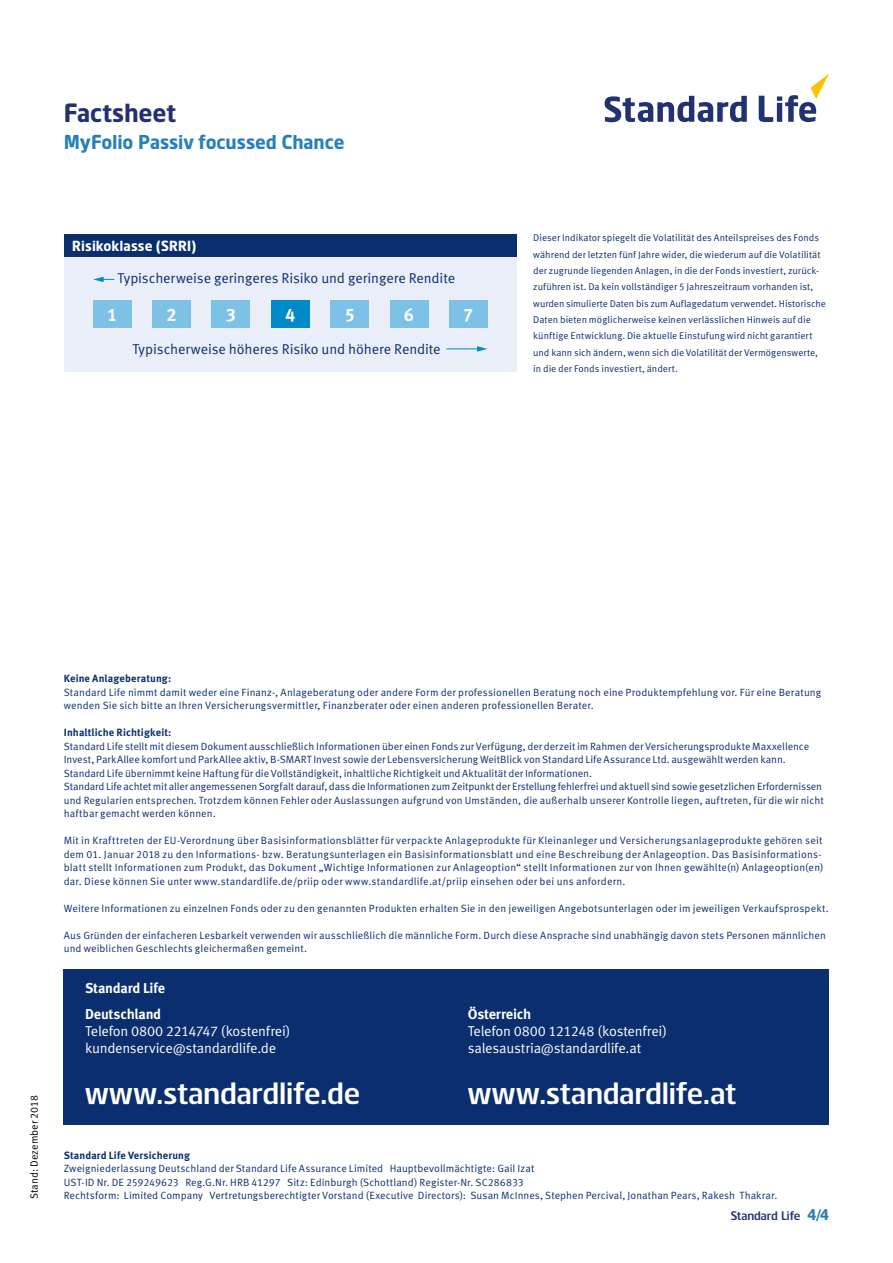
<style>
.page{position:relative;width:893px;height:1263px;background:#fff}
.page>*{position:absolute;margin:0;border:0;box-sizing:border-box;transform-origin:0 0}
.Document_Header_17_2{font:30px "Standard Life";color:#fff}
.t1{font:700 25.5px "Standard Life";letter-spacing:-.005em;color:#233172}
.t2{font:700 19.5px "Standard Life";letter-spacing:-.005em;color:#2780b7}
.t3{font:700 18px "Meta Standard Life Pro TF";color:#fff}
.Body_Copy_9_5_11_5{font:14.25px/17.2px "Meta Standard Life Pro TF Norm";letter-spacing:-.02em;color:#fff}
.Footnotes_7_9{font:14.25px "Meta Standard Life Pro TF Norm";letter-spacing:-.01em;color:#0b2e6e}
.CP_TableTitle_9_5_12{font:700 14.25px "Standard Life";letter-spacing:.01em;color:#fff}
.Body_Copy_9_5_11_5-2{font:700 14.25px "Meta Standard Life Pro TF";letter-spacing:-.015em;color:#fff}
.t4{font:12px "Standard Life";color:#233172}
.Footnotes_7_9-2{font:10.5px/13.5px "Meta Standard Life Pro TF Norm";letter-spacing:.01em;color:#0b2e6e}
.Footnotes_7_9-3{font:700 10.5px "Meta Standard Life Pro TF";letter-spacing:.01em;color:#0b2e6e}
.t5{font:10.5px "Meta Standard Life Pro TF Norm";letter-spacing:.005em;color:#000}
.Footnotes_7_9-4{font:9.75px/16.4px "Meta Standard Life Pro TF Norm";color:#0b2e6e}
.s1{font-family:"Meta Standard Life Pro TF";font-weight:700}
.s2{font-weight:700;font-size:15px;color:#2780b7}
</style>
<div class="page">
<svg style="left:605px;top:96px;width:142px;height:26px"></svg>
<svg style="left:759px;top:73px;width:70px;height:49px"></svg>
<div style="left:64px;top:969px;width:765px;height:156px;background:#0b2e6e"></div>
<div style="left:64px;top:234px;width:452px;height:23px;background:#0b2e6e"></div>
<div style="left:64px;top:257px;width:452px;height:115px;background:#eaeef8"></div>
<div style="left:93px;top:300px;width:38px;height:27px;background:#7ec1e7"></div>
<div style="left:449px;top:300px;width:38px;height:27px;background:#7ec1e7"></div>
<div style="left:390px;top:300px;width:38px;height:27px;background:#7ec1e7"></div>
<div style="left:271px;top:300px;width:38px;height:27px;background:#008aca"></div>
<div style="left:331px;top:300px;width:38px;height:27px;background:#7ec1e7"></div>
<div style="left:212px;top:300px;width:38px;height:27px;background:#7ec1e7"></div>
<div style="left:152px;top:300px;width:39px;height:27px;background:#7ec1e7"></div>
<svg style="left:93px;top:277px;width:21px;height:5px"></svg>
<svg style="left:477px;top:346px;width:10px;height:6px"></svg>
<hr style="left:447px;top:348px;width:32px;height:1px;background:#008aca">
<h2 class="t1" style="left:64px;top:97px;width:114px">Factsheet</h2>
<h3 class="t2" style="left:64px;top:130px;width:282px">MyFolio Passiv focussed Chance</h3>
<p class="CP_TableTitle_9_5_12" style="left:72px;top:237px;width:125px">Risikoklasse (SRRI)</p>
<p class="Footnotes_7_9" style="left:117px;top:268px;width:339px">Typischerweise geringeres Risiko und geringere Rendite</p>
<p class="t3" style="left:107px;top:300px;width:12px">1</p>
<p class="t3" style="left:166px;top:300px;width:12px">2</p>
<p class="t3" style="left:226px;top:300px;width:12px">3</p>
<p class="t3" style="left:285px;top:300px;width:12px">4</p>
<p class="t3" style="left:345px;top:300px;width:12px">5</p>
<p class="t3" style="left:404px;top:300px;width:12px">6</p>
<p class="t3" style="left:463px;top:300px;width:12px">7</p>
<p class="Footnotes_7_9" style="left:132px;top:338px;width:310px">Typischerweise höheres Risiko und höhere Rendite</p>
<p class="Footnotes_7_9-4" style="left:533px;top:229px;width:294px">Dieser Indikator spiegelt die Volatilität des Anteilspreises des Fonds während der letzten fünf Jahre wider, die wiederum auf die Volatilität der zugrunde liegenden Anlagen, in die der Fonds investiert, zurück&shy;zuführen ist. Da kein vollständiger 5 Jahreszeitraum vorhanden ist, wurden simulierte Daten bis zum Auflagedatum verwendet. Historische Daten bieten möglicherweise keinen verlässlichen Hinweis auf die künftige Entwicklung. Die aktuelle Einstufung wird nicht garantiert und kann sich ändern, wenn sich die Volatilität der Vermögenswerte, in die der Fonds investiert, ändert.</p>
<p class="t5" style="left:26px;top:1199px;width:106px;rotate:-90deg">Stand: Dezember 2018</p>
<p class="Footnotes_7_9-3" style="left:64px;top:670px;width:109px">Keine Anlageberatung:</p>
<p class="Footnotes_7_9-2" style="left:64px;top:684px;width:759px">Standard Life nimmt damit weder eine Finanz-, Anlageberatung oder andere Form der professionellen Beratung noch eine Produktempfehlung vor. Für eine Beratung wenden Sie sich bitte an Ihren Versicherungsvermittler, Finanzberater oder einen anderen professionellen Berater.</p>
<p class="Footnotes_7_9-3" style="left:64px;top:724px;width:109px">Inhaltliche Richtigkeit:</p>
<p class="Footnotes_7_9-2" style="left:64px;top:738px;width:747px">Standard Life stellt mit diesem Dokument ausschließlich Informationen über einen Fonds zur Verfügung, der derzeit im Rahmen der Versicherungsprodukte Maxxellence<br>Invest, ParkAllee komfort und ParkAllee aktiv, B-SMART Invest sowie der Lebensversicherung WeitBlick von Standard Life Assurance Ltd. ausgewählt werden kann.<br>Standard Life übernimmt keine Haftung für die Vollständigkeit, inhaltliche Richtigkeit und Aktualität der Informationen.</p>
<p class="Footnotes_7_9-2" style="left:64px;top:779px;width:762px">Standard Life achtet mit aller angemessenen Sorgfalt darauf, dass die Informationen zum Zeitpunkt der Erstellung fehlerfrei und aktuell sind sowie gesetzlichen Erfordernissen und Regularien entsprechen. Trotzdem können Fehler oder Auslassungen aufgrund von Umständen, die außerhalb unserer Kontrolle liegen, auftreten, für die wir nicht haftbar gemacht werden können.</p>
<p class="Footnotes_7_9-2" style="left:64px;top:833px;width:761px">Mit in Krafttreten der EU-Verordnung über Basisinformationsblätter für verpackte Anlageprodukte für Kleinanleger und Versicherungsanlageprodukte gehören seit dem 01. Januar 2018 zu den Informations- bzw. Beratungsunterlagen ein Basisinformationsblatt und eine Beschreibung der Anlageoption. Das Basisinformations&shy;blatt stellt Informationen zum Produkt, das Dokument „Wichtige Informationen zur Anlageoption“ stellt Informationen zur von Ihnen gewählte(n) Anlageoption(en) dar. Diese können Sie unter www.standardlife.de/priip oder www.standardlife.at/priip einsehen oder bei uns anfordern.</p>
<p class="Footnotes_7_9-2" style="left:64px;top:900px;width:766px">Weitere Informationen zu einzelnen Fonds oder zu den genannten Produkten erhalten Sie in den jeweiligen Angebotsunterlagen oder im jeweiligen Verkaufsprospekt.</p>
<p class="Footnotes_7_9-2" style="left:64px;top:927px;width:764px">Aus Gründen der einfacheren Lesbarkeit verwenden wir ausschließlich die männliche Form. Durch diese Ansprache sind unabhängig davon stets Personen männlichen und weiblichen Geschlechts gleichermaßen gemeint.</p>
<p class="Body_Copy_9_5_11_5-2" style="left:85px;top:977px;width:82px">Standard Life</p>
<p class="Body_Copy_9_5_11_5" style="left:85px;top:1004px;width:207px"><span class="s1">Deutschland<br></span>Telefon 0800 2214747 (kostenfrei) kundenservice@standardlife.de</p>
<p class="Document_Header_17_2" style="left:85px;top:1074px;width:276px">www.standardlife.de</p>
<p class="Body_Copy_9_5_11_5" style="left:468px;top:1004px;width:201px"><span class="s1">Österreich<br></span>Telefon 0800 121248 (kostenfrei) salesaustria@standardlife.at</p>
<p class="Document_Header_17_2" style="left:468px;top:1074px;width:270px">www.standardlife.at</p>
<p class="Footnotes_7_9-3" style="left:64px;top:1147px;width:128px">Standard Life Versicherung</p>
<p class="Footnotes_7_9-2" style="left:64px;top:1161px;width:472px">Zweigniederlassung Deutschland der Standard Life Assurance Limited Hauptbevollmächtigte: Gail Izat</p>
<p class="Footnotes_7_9-2" style="left:64px;top:1174px;width:462px">UST-ID Nr. DE 259249623 Reg.G.Nr. HRB 41297 Sitz: Edinburgh (Schottland) Register-Nr. SC286833</p>
<p class="Footnotes_7_9-2" style="left:64px;top:1188px;width:715px">Rechtsform: Limited Company Vertretungsberechtigter Vorstand (Executive Directors): Susan McInnes, Stephen Percival, Jonathan Pears, Rakesh Thakrar.</p>
<p class="t4" style="left:731px;top:1208px;width:100px">Standard Life <span class="s2">4/4</span></p>
</div>
